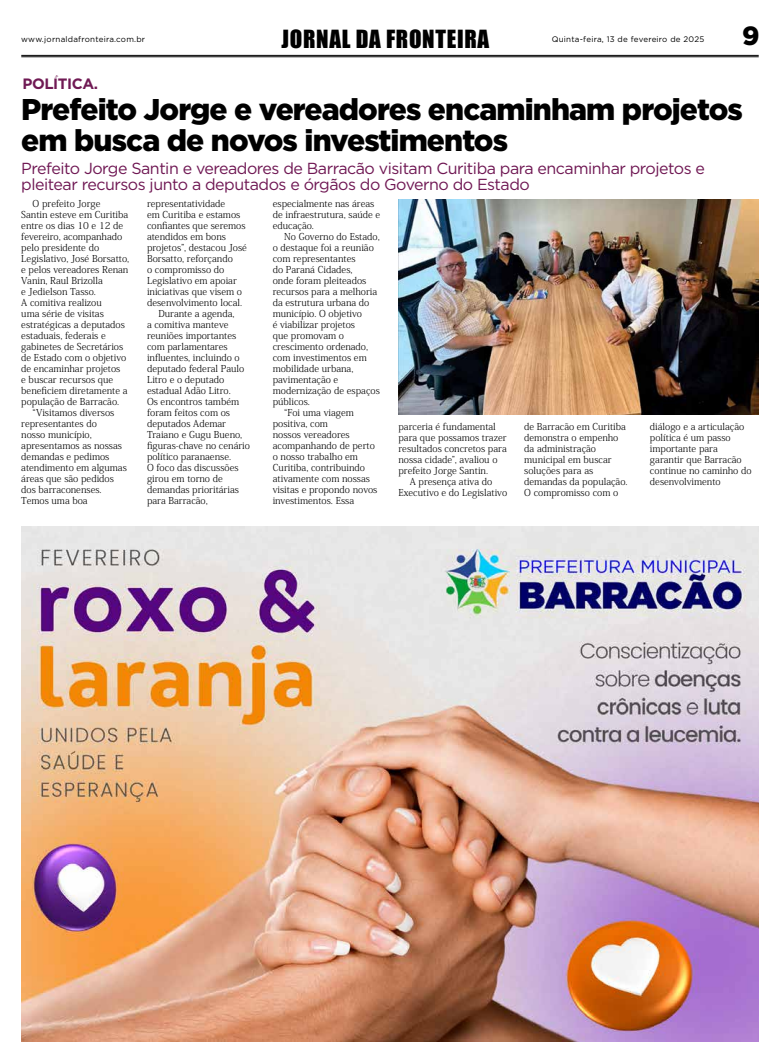
<style>
.page{position:relative;width:780px;height:1063px;background:#fff}
.page>*{position:absolute;margin:0;border:0;box-sizing:border-box;transform-origin:0 0}
.t1{font:900 30px/31px "Gotham";letter-spacing:-.03em;color:#000}
.t2{font:900 26.3px "Gotham";color:#000}
.t3{font:23px "Impact";letter-spacing:.03em;color:#000}
.t4{font:16px/16px "Gotham";letter-spacing:-.03em;color:#6f1753}
.t5{font:700 15px "Gotham";letter-spacing:-.03em;color:#701a54}
.t6{font:300 9.5px/11px "Koz Min Pro";color:#000}
.t7{font:8px "Gotham";letter-spacing:.03em;color:#000}
</style>
<div class="page">
<hr style="left:21px;top:55px;width:737px;height:1px;background:#000">
<hr style="left:21px;top:56px;width:737px;height:1px;background:#000">
<img style="left:21px;top:527px;width:737px;height:515px">
<img style="left:398px;top:199px;width:360px;height:215px">
<p class="t7" style="left:21px;top:34px;width:125px">www.jornaldafronteira.com.br</p>
<h3 class="t3" style="left:281px;top:21px;width:209px">JORNAL DA FRONTEIRA</h3>
<p class="t7" style="left:551px;top:34px;width:154px">Quinta-feira, 13 de fevereiro de 2025</p>
<h2 class="t2" style="left:742px;top:20px;width:19px">9</h2>
<h3 class="t5" style="left:23px;top:74px;width:77px">POLÍTICA.</h3>
<h1 class="t1" style="left:21px;top:94px;width:723px">Prefeito Jorge e vereadores encaminham projetos em busca de novos investimentos</h1>
<h3 class="t4" style="left:21px;top:160px;width:685px">Prefeito Jorge Santin e vereadores de Barracão visitam Curitiba para encaminhar projetos e pleitear recursos junto a deputados e órgãos do Governo do Estado</h3>
<p class="t6" style="left:33px;top:197px;width:69px">O prefeito Jorge</p>
<p class="t6" style="left:21px;top:208px;width:108px">Santin esteve em Curitiba</p>
<p class="t6" style="left:21px;top:219px;width:104px">entre os dias 10 e 12 de</p>
<p class="t6" style="left:21px;top:230px;width:103px">fevereiro, acompanhado</p>
<p class="t6" style="left:21px;top:241px;width:79px">pelo presidente do</p>
<p class="t6" style="left:21px;top:252px;width:109px">Legislativo, José Borsatto,</p>
<p class="t6" style="left:21px;top:263px;width:109px">e pelos vereadores Renan</p>
<p class="t6" style="left:21px;top:274px;width:83px">Vanin, Raul Brizolla</p>
<p class="t6" style="left:21px;top:285px;width:76px">e Jedielson Tasso.</p>
<p class="t6" style="left:21px;top:296px;width:82px">A comitiva realizou</p>
<p class="t6" style="left:21px;top:307px;width:84px">uma série de visitas</p>
<p class="t6" style="left:21px;top:318px;width:105px">estratégicas a deputados</p>
<p class="t6" style="left:21px;top:329px;width:86px">estaduais, federais e</p>
<p class="t6" style="left:21px;top:340px;width:103px">gabinetes de Secretários</p>
<p class="t6" style="left:21px;top:351px;width:107px">de Estado com o objetivo</p>
<p class="t6" style="left:21px;top:362px;width:101px">de encaminhar projetos</p>
<p class="t6" style="left:21px;top:373px;width:94px">e buscar recursos que</p>
<p class="t6" style="left:21px;top:384px;width:108px">beneficiem diretamente a</p>
<p class="t6" style="left:21px;top:395px;width:100px">população de Barracão.</p>
<p class="t6" style="left:33px;top:406px;width:83px">“Visitamos diversos</p>
<p class="t6" style="left:21px;top:417px;width:77px">representantes do</p>
<p class="t6" style="left:21px;top:428px;width:72px">nosso município,</p>
<p class="t6" style="left:21px;top:439px;width:102px">apresentamos as nossas</p>
<p class="t6" style="left:21px;top:450px;width:90px">demandas e pedimos</p>
<p class="t6" style="left:21px;top:461px;width:107px">atendimento em algumas</p>
<p class="t6" style="left:21px;top:472px;width:94px">áreas que são pedidos</p>
<p class="t6" style="left:21px;top:483px;width:82px">dos barraconenses.</p>
<p class="t6" style="left:21px;top:494px;width:68px">Temos uma boa</p>
<p class="t6" style="left:147px;top:197px;width:80px">representatividade</p>
<p class="t6" style="left:147px;top:208px;width:95px">em Curitiba e estamos</p>
<p class="t6" style="left:147px;top:219px;width:100px">confiantes que seremos</p>
<p class="t6" style="left:147px;top:230px;width:80px">atendidos em bons</p>
<p class="t6" style="left:147px;top:241px;width:101px">projetos”, destacou José</p>
<p class="t6" style="left:147px;top:252px;width:87px">Borsatto, reforçando</p>
<p class="t6" style="left:147px;top:263px;width:79px">o compromisso do</p>
<p class="t6" style="left:147px;top:274px;width:91px">Legislativo em apoiar</p>
<p class="t6" style="left:147px;top:285px;width:96px">iniciativas que visem o</p>
<p class="t6" style="left:147px;top:296px;width:97px">desenvolvimento local.</p>
<p class="t6" style="left:158px;top:307px;width:78px">Durante a agenda,</p>
<p class="t6" style="left:147px;top:318px;width:83px">a comitiva manteve</p>
<p class="t6" style="left:147px;top:329px;width:91px">reuniões importantes</p>
<p class="t6" style="left:147px;top:340px;width:82px">com parlamentares</p>
<p class="t6" style="left:147px;top:351px;width:94px">influentes, incluindo o</p>
<p class="t6" style="left:147px;top:362px;width:99px">deputado federal Paulo</p>
<p class="t6" style="left:147px;top:373px;width:79px">Litro e o deputado</p>
<p class="t6" style="left:147px;top:384px;width:85px">estadual Adão Litro.</p>
<p class="t6" style="left:147px;top:395px;width:94px">Os encontros também</p>
<p class="t6" style="left:147px;top:406px;width:85px">foram feitos com os</p>
<p class="t6" style="left:147px;top:417px;width:81px">deputados Ademar</p>
<p class="t6" style="left:147px;top:428px;width:97px">Traiano e Gugu Bueno,</p>
<p class="t6" style="left:147px;top:439px;width:104px">figuras-chave no cenário</p>
<p class="t6" style="left:147px;top:450px;width:86px">político paranaense.</p>
<p class="t6" style="left:147px;top:461px;width:93px">O foco das discussões</p>
<p class="t6" style="left:147px;top:472px;width:77px">girou em torno de</p>
<p class="t6" style="left:147px;top:483px;width:93px">demandas prioritárias</p>
<p class="t6" style="left:147px;top:494px;width:62px">para Barracão,</p>
<p class="t6" style="left:273px;top:197px;width:109px">especialmente nas áreas de infraestrutura, saúde e educação.</p>
<p class="t6" style="left:284px;top:230px;width:97px">No Governo do Estado,</p>
<p class="t6" style="left:273px;top:241px;width:103px">o destaque foi a reunião</p>
<p class="t6" style="left:273px;top:252px;width:84px">com representantes</p>
<p class="t6" style="left:273px;top:263px;width:81px">do Paraná Cidades,</p>
<p class="t6" style="left:273px;top:274px;width:95px">onde foram pleiteados</p>
<p class="t6" style="left:273px;top:285px;width:106px">recursos para a melhoria</p>
<p class="t6" style="left:273px;top:296px;width:98px">da estrutura urbana do</p>
<p class="t6" style="left:273px;top:307px;width:91px">município. O objetivo</p>
<p class="t6" style="left:273px;top:318px;width:84px">é viabilizar projetos</p>
<p class="t6" style="left:273px;top:329px;width:73px">que promovam o</p>
<p class="t6" style="left:273px;top:340px;width:97px">crescimento ordenado,</p>
<p class="t6" style="left:273px;top:351px;width:95px">com investimentos em</p>
<p class="t6" style="left:273px;top:362px;width:82px">mobilidade urbana,</p>
<p class="t6" style="left:273px;top:373px;width:67px">pavimentação e</p>
<p class="t6" style="left:273px;top:384px;width:109px">modernização de espaços</p>
<p class="t6" style="left:273px;top:395px;width:39px">públicos.</p>
<p class="t6" style="left:284px;top:406px;width:71px">“Foi uma viagem</p>
<p class="t6" style="left:273px;top:417px;width:57px">positiva, com</p>
<p class="t6" style="left:273px;top:428px;width:79px">nossos vereadores</p>
<p class="t6" style="left:273px;top:439px;width:104px">acompanhando de perto</p>
<p class="t6" style="left:273px;top:450px;width:87px">o nosso trabalho em</p>
<p class="t6" style="left:273px;top:461px;width:94px">Curitiba, contribuindo</p>
<p class="t6" style="left:273px;top:472px;width:99px">ativamente com nossas</p>
<p class="t6" style="left:273px;top:483px;width:106px">visitas e propondo novos</p>
<p class="t6" style="left:273px;top:494px;width:83px">investimentos. Essa</p>
<p class="t6" style="left:398px;top:421px;width:99px">parceria é fundamental</p>
<p class="t6" style="left:398px;top:432px;width:110px">para que possamos trazer</p>
<p class="t6" style="left:398px;top:443px;width:110px">resultados concretos para</p>
<p class="t6" style="left:398px;top:454px;width:101px">nossa cidade”, avaliou o</p>
<p class="t6" style="left:398px;top:465px;width:91px">prefeito Jorge Santin.</p>
<p class="t6" style="left:410px;top:476px;width:84px">A presença ativa do</p>
<p class="t6" style="left:398px;top:487px;width:110px">Executivo e do Legislativo</p>
<p class="t6" style="left:524px;top:421px;width:105px">de Barracão em Curitiba demonstra o empenho da administração municipal em buscar soluções para as demandas da população.<br>O compromisso com o</p>
<p class="t6" style="left:650px;top:421px;width:103px">diálogo e a articulação política é um passo importante para garantir que Barracão continue no caminho do desenvolvimento</p>
</div>
